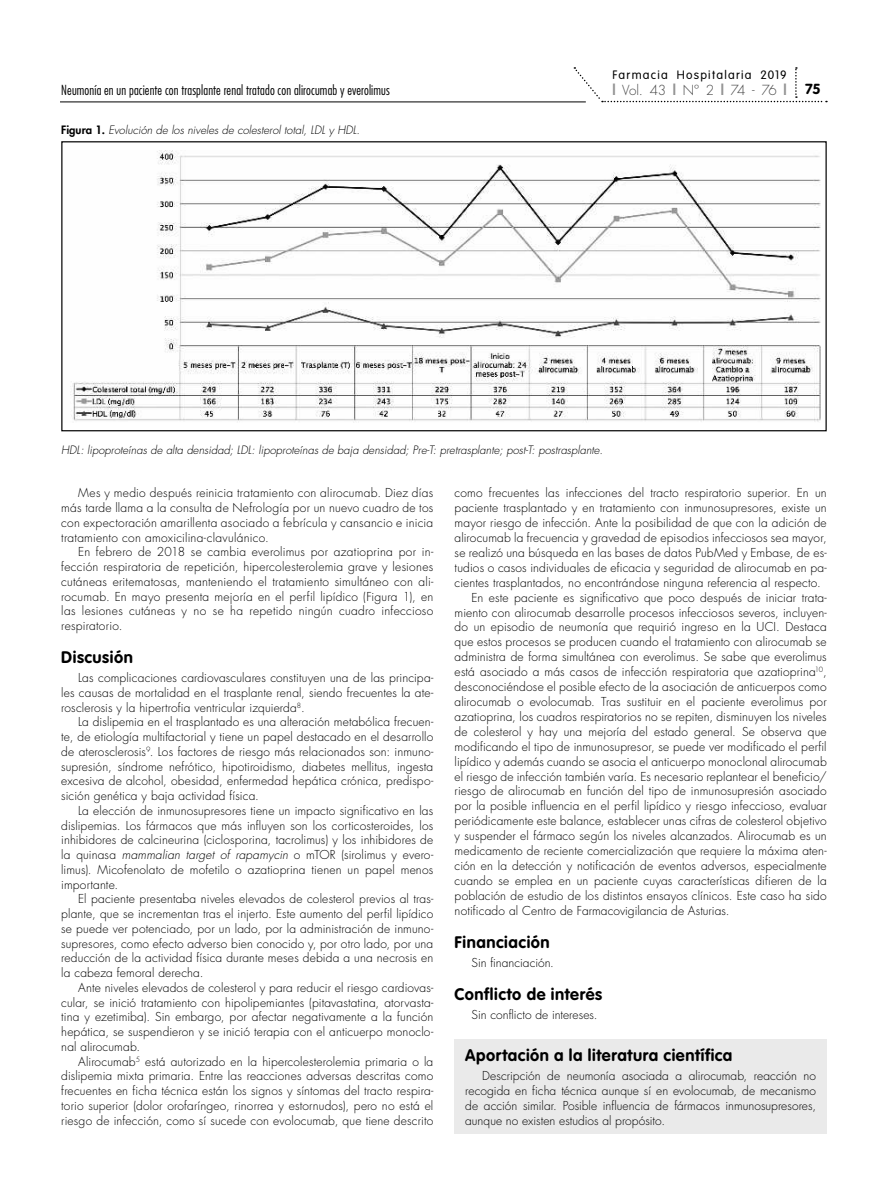
<style>
.page{position:relative;width:888px;height:1186px;background:#fff}
.page>*{position:absolute;margin:0;border:0;box-sizing:border-box;transform-origin:0 0}
.t1{font:700 16.5px "VAG Rounded Std";letter-spacing:.03em;color:#000}
.t2{font:700 14.4px "VAG Rounded Std";color:#000}
.t3{font:300 condensed 13.5px "Futura Std";letter-spacing:.01em;color:#000}
.t4{font:300 13.5px "Futura Std";letter-spacing:-.035em;color:#464646}
.t5{font:300 12px/14.7px "Futura Std";letter-spacing:.01em;color:#000;text-align:justify}
.t6{font:300 12px "VAG Rounded Std";letter-spacing:.105em;color:#000}
.t7{font:italic 300 11.25px "Futura Std";color:#000}
.s1{font-weight:800;color:#949494}
.s2{font-weight:800;font-style:normal}
.s3{font-style:italic}
</style>
<div class="page">
<svg style="left:574px;top:67px;width:253px;height:35px"></svg>
<hr style="left:60px;top:102px;width:526px;height:1px;background:#000">
<div style="left:455px;top:1039px;width:372px;height:38px;background:#eaeaea"></div>
<div style="left:455px;top:1070px;width:372px;height:63px;background:#eaeaea"></div>
<img style="left:70px;top:150px;width:751px;height:272px">
<p class="t6" style="left:612px;top:68px;width:176px">Farmacia Hospitalaria 2019</p>
<p class="t3" style="left:61px;top:82px;width:330px">Neumonía en un paciente con trasplante renal tratado con alirocumab y everolimus</p>
<p class="t4" style="left:612px;top:82px;width:176px"><span class="s1">l</span> Vol. 43 <span class="s1">l</span> Nº 2 <span class="s1">l</span> 74 - 76 <span class="s1">l</span></p>
<p class="t7" style="left:61px;top:123px;width:300px"><span class="s2">Figura 1.</span> Evolución de los niveles de colesterol total, LDL y HDL.</p>
<p class="t2" style="left:805px;top:81px;width:17px">75</p>
<p class="t7" style="left:61px;top:443px;width:543px">HDL: lipoproteínas de alta densidad; LDL: lipoproteínas de baja densidad; Pre-T: pretrasplante; post-T: postrasplante.</p>
<p class="t5" style="left:61px;top:486px;width:374px;text-indent:17px">Mes y medio después reinicia tratamiento con alirocumab. Diez días más tarde llama a la consulta de Nefrología por un nuevo cuadro de tos con expectoración amarillenta asociado a febrícula y cansancio e inicia tratamiento con amoxicilina-clavulánico.</p>
<p class="t5" style="left:61px;top:545px;width:374px;text-indent:17px">En febrero de 2018 se cambia everolimus por azatioprina por in&shy;fección respiratoria de repetición, hipercolesterolemia grave y lesiones cutáneas eritematosas, manteniendo el tratamiento simultáneo con ali&shy;rocumab. En mayo presenta mejoría en el perfil lipídico (Figura 1), en las lesiones cutáneas y no se ha repetido ningún cuadro infeccioso respiratorio.</p>
<h1 class="t1" style="left:61px;top:647px;width:73px">Discusión</h1>
<p class="t5" style="left:61px;top:670px;width:374px;text-indent:17px">Las complicaciones cardiovasculares constituyen una de las principa&shy;les causas de mortalidad en el trasplante renal, siendo frecuentes la ate&shy;rosclerosis y la hipertrofia ventricular izquierda<sup>8</sup>.</p>
<p class="t5" style="left:61px;top:715px;width:374px;text-indent:17px">La dislipemia en el trasplantado es una alteración metabólica frecuen&shy;te, de etiología multifactorial y tiene un papel destacado en el desarrollo de aterosclerosis<sup>9</sup>. Los factores de riesgo más relacionados son: inmuno&shy;supresión, síndrome nefrótico, hipotiroidismo, diabetes mellitus, ingesta excesiva de alcohol, obesidad, enfermedad hepática crónica, predispo&shy;sición genética y baja actividad física.</p>
<p class="t5" style="left:61px;top:803px;width:374px;text-indent:17px">La elección de inmunosupresores tiene un impacto significativo en las dislipemias. Los fármacos que más influyen son los corticosteroides, los inhibidores de calcineurina (ciclosporina, tacrolimus) y los inhibidores de la quinasa <span class="s3">mammalian target of rapamycin</span> o mTOR (sirolimus y evero&shy;limus). Micofenolato de mofetilo o azatioprina tienen un papel menos importante.</p>
<p class="t5" style="left:61px;top:892px;width:374px;text-indent:17px">El paciente presentaba niveles elevados de colesterol previos al tras&shy;plante, que se incrementan tras el injerto. Este aumento del perfil lipídico se puede ver potenciado, por un lado, por la administración de inmuno&shy;supresores, como efecto adverso bien conocido y, por otro lado, por una reducción de la actividad física durante meses debida a una necrosis en la cabeza femoral derecha.</p>
<p class="t5" style="left:61px;top:980px;width:374px;text-indent:17px">Ante niveles elevados de colesterol y para reducir el riesgo cardiovas&shy;cular, se inició tratamiento con hipolipemiantes (pitavastatina, atorvasta&shy;tina y ezetimiba). Sin embargo, por afectar negativamente a la función hepática, se suspendieron y se inició terapia con el anticuerpo monoclo&shy;nal alirocumab.</p>
<p class="t5" style="left:61px;top:1054px;width:374px;text-indent:17px">Alirocumab<sup>5</sup> está autorizado en la hipercolesterolemia primaria o la dislipemia mixta primaria. Entre las reacciones adversas descritas como frecuentes en ficha técnica están los signos y síntomas del tracto respira&shy;torio superior (dolor orofaríngeo, rinorrea y estornudos), pero no está el riesgo de infección, como sí sucede con evolocumab, que tiene descrito</p>
<p class="t5" style="left:455px;top:486px;width:374px">como frecuentes las infecciones del tracto respiratorio superior. En un</p>
<p class="t5" style="left:455px;top:501px;width:374px">paciente trasplantado y en tratamiento con inmunosupresores, existe un</p>
<p class="t5" style="left:455px;top:516px;width:374px">mayor riesgo de infección. Ante la posibilidad de que con la adición de</p>
<p class="t5" style="left:455px;top:530px;width:374px">alirocumab la frecuencia y gravedad de episodios infecciosos sea mayor,</p>
<p class="t5" style="left:455px;top:545px;width:374px">se realizó una búsqueda en las bases de datos PubMed y Embase, de es-</p>
<p class="t5" style="left:455px;top:560px;width:374px">tudios o casos individuales de eficacia y seguridad de alirocumab en pa-</p>
<p class="t5" style="left:455px;top:575px;width:368px">cientes trasplantados, no encontrándose ninguna referencia al respecto.</p>
<p class="t5" style="left:472px;top:590px;width:357px">En este paciente es significativo que poco después de iniciar trata-</p>
<p class="t5" style="left:455px;top:605px;width:374px">miento con alirocumab desarrolle procesos infecciosos severos, incluyen-</p>
<p class="t5" style="left:455px;top:620px;width:374px">do un episodio de neumonía que requirió ingreso en la UCI. Destaca</p>
<p class="t5" style="left:455px;top:635px;width:373px">que estos procesos se producen cuando el tratamiento con alirocumab se</p>
<p class="t5" style="left:455px;top:650px;width:374px">administra de forma simultánea con everolimus. Se sabe que everolimus</p>
<p class="t5" style="left:455px;top:665px;width:374px">está asociado a más casos de infección respiratoria que azatioprina<sup>10</sup>,</p>
<p class="t5" style="left:455px;top:679px;width:374px">desconociéndose el posible efecto de la asociación de anticuerpos como</p>
<p class="t5" style="left:455px;top:694px;width:374px">alirocumab o evolocumab. Tras sustituir en el paciente everolimus por</p>
<p class="t5" style="left:455px;top:709px;width:374px">azatioprina, los cuadros respiratorios no se repiten, disminuyen los niveles</p>
<p class="t5" style="left:455px;top:724px;width:374px">de colesterol y hay una mejoría del estado general. Se observa que</p>
<p class="t5" style="left:455px;top:739px;width:374px">modificando el tipo de inmunosupresor, se puede ver modificado el perfil</p>
<p class="t5" style="left:455px;top:754px;width:374px">lipídico y además cuando se asocia el anticuerpo monoclonal alirocumab</p>
<p class="t5" style="left:455px;top:769px;width:374px">el riesgo de infección también varía. Es necesario replantear el beneficio/</p>
<p class="t5" style="left:455px;top:784px;width:374px">riesgo de alirocumab en función del tipo de inmunosupresión asociado</p>
<p class="t5" style="left:455px;top:799px;width:374px">por la posible influencia en el perfil lipídico y riesgo infeccioso, evaluar</p>
<p class="t5" style="left:455px;top:814px;width:374px">periódicamente este balance, establecer unas cifras de colesterol objetivo</p>
<p class="t5" style="left:455px;top:829px;width:374px">y suspender el fármaco según los niveles alcanzados. Alirocumab es un</p>
<p class="t5" style="left:455px;top:843px;width:374px">medicamento de reciente comercialización que requiere la máxima aten-</p>
<p class="t5" style="left:455px;top:858px;width:374px">ción en la detección y notificación de eventos adversos, especialmente</p>
<p class="t5" style="left:455px;top:873px;width:374px">cuando se emplea en un paciente cuyas características difieren de la</p>
<p class="t5" style="left:455px;top:888px;width:374px">población de estudio de los distintos ensayos clínicos. Este caso ha sido</p>
<p class="t5" style="left:455px;top:903px;width:276px">notificado al Centro de Farmacovigilancia de Asturias.</p>
<h1 class="t1" style="left:455px;top:932px;width:97px">Financiación</h1>
<p class="t5" style="left:472px;top:955px;width:84px">Sin financiación.</p>
<h1 class="t1" style="left:455px;top:984px;width:149px">Conflicto de interés</h1>
<p class="t5" style="left:472px;top:1007px;width:127px">Sin conflicto de intereses.</p>
<h1 class="t1" style="left:465px;top:1045px;width:269px">Aportación a la literatura científica</h1>
<p class="t5" style="left:465px;top:1068px;width:352px;text-indent:17px">Descripción de neumonía asociada a alirocumab, reacción no recogida en ficha técnica aunque sí en evolocumab, de mecanismo de acción similar. Posible influencia de fármacos inmunosupresores, aunque no existen estudios al propósito.</p>
</div>
